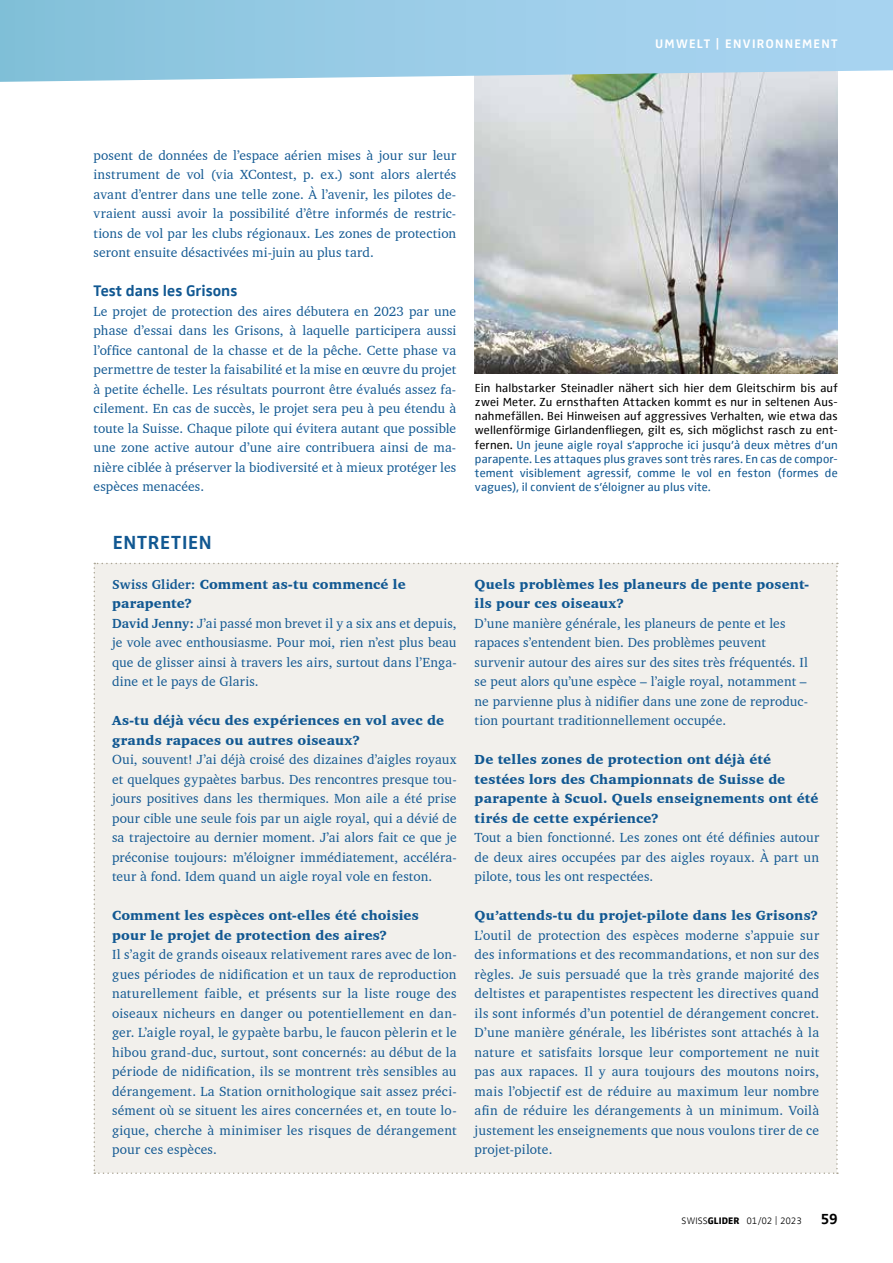
<style>
.page{position:relative;width:893px;height:1263px;background:#fff}
.page>*{position:absolute;margin:0;border:0;box-sizing:border-box;transform-origin:0 0}
.t1{font:700 19.5px "Zwo Offc Pro";letter-spacing:.04em;color:#115892}
.t2{font:700 15.75px "Zwo Offc Pro";color:#115892}
.t3{font:700 15px "Zwo Offc Pro";color:#000}
.t4{font:13.5px/19.5px "Charter BT";letter-spacing:.01em;color:#115892;text-align:justify}
.t5{font:900 13.5px/19.5px "Charter BT";letter-spacing:.01em;color:#115892}
.t6{font:700 12.75px "Zwo Offc Pro";letter-spacing:.1em;color:#fff}
.t7{font:12px/14.2px "Zwo Offc Pro";letter-spacing:.015em;color:#000;text-align:justify}
.t8{font:300 9.75px "Zwo Offc Pro";letter-spacing:-.015em;color:#000}
.s1{font-weight:700}
.s2{font-weight:900}
.s3{color:#115892}
.s4{font-weight:800}
</style>
<div class="page">
<img style="left:475px;top:82px;width:362px;height:292px">
<svg style="left:0;top:0;width:893px;height:82px;background:#9dcde5"></svg>
<div style="left:94px;top:563px;width:744px;height:611px;background:#f2f0ec"></div>
<p class="t6" style="left:655px;top:34px;width:184px">UMWELT | ENVIRONNEMENT</p>
<p class="t4" style="left:94px;top:145px;width:364px">posent de données de l’espace aérien mises à jour sur leur instrument de vol (via XContest, p. ex.) sont alors alertés avant d’entrer dans une telle zone. À l’avenir, les pilotes de&shy;vraient aussi avoir la possibilité d’être informés de restric&shy;tions de vol par les clubs régionaux. Les zones de protection seront ensuite désactivées mi-juin au plus tard.</p>
<p class="t2" style="left:94px;top:279px;width:146px">Test dans les Grisons</p>
<p class="t4" style="left:94px;top:301px;width:364px">Le projet de protection des aires débutera en 2023 par une phase d’essai dans les Grisons, à laquelle participera aussi l’office cantonal de la chasse et de la pêche. Cette phase va permettre de tester la faisabilité et la mise en œuvre du projet à petite échelle. Les résultats pourront être évalués assez fa&shy;cilement. En cas de succès, le projet sera peu à peu étendu à toute la Suisse. Chaque pilote qui évitera autant que possible une zone active autour d’une aire contribuera ainsi de ma&shy;nière ciblée à préserver la biodiversité et à mieux protéger les espèces menacées.</p>
<h1 class="t1" style="left:113px;top:528px;width:100px">ENTRETIEN</h1>
<p class="t4" style="left:112px;top:574px;width:346px;text-align:left"><span class="s1">Swiss Glider:</span> <span class="s2">Comment as-tu commencé le parapente?<br></span><span class="s1">David Jenny:</span> J’ai passé mon brevet il y a six ans et depuis, je vole avec enthousiasme. Pour moi, rien n’est plus beau que de glisser ainsi à travers les airs, surtout dans l’Enga&shy;dine et le pays de Glaris.</p>
<p class="t5" style="left:112px;top:711px;width:333px">As-tu déjà vécu des expériences en vol avec de grands rapaces ou autres oiseaux?</p>
<p class="t4" style="left:112px;top:750px;width:346px">Oui, souvent! J’ai déjà croisé des dizaines d’aigles royaux et quelques gypaètes barbus. Des rencontres presque tou&shy;jours positives dans les thermiques. Mon aile a été prise pour cible une seule fois par un aigle royal, qui a dévié de sa trajectoire au dernier moment. J’ai alors fait ce que je préconise toujours: m’éloigner immédiatement, accéléra&shy;teur à fond. Idem quand un aigle royal vole en feston.</p>
<p class="t5" style="left:112px;top:906px;width:308px">Comment les espèces ont-elles été choisies pour le projet de protection des aires?</p>
<p class="t4" style="left:112px;top:945px;width:346px">Il s’agit de grands oiseaux relativement rares avec de lon&shy;gues périodes de nidification et un taux de reproduction naturellement faible, et présents sur la liste rouge des oiseaux nicheurs en danger ou potentiellement en dan&shy;ger. L’aigle royal, le gypaète barbu, le faucon pèlerin et le hibou grand-duc, surtout, sont concernés: au début de la période de nidification, ils se montrent très sensibles au dérangement. La Station ornithologique sait assez préci&shy;sément où se situent les aires concernées et, en toute lo&shy;gique, cherche à minimiser les risques de dérangement pour ces espèces.</p>
<p class="t7" style="left:475px;top:380px;width:364px">Ein halbstarker Steinadler nähert sich hier dem Gleitschirm bis auf zwei Meter. Zu ernsthaften Attacken kommt es nur in seltenen Aus&shy;nahmefällen. Bei Hinweisen auf aggressives Verhalten, wie etwa das wellenförmige Girlandenfliegen, gilt es, sich möglichst rasch zu ent&shy;fernen. <span class="s3">Un jeune aigle royal s’approche ici jusqu’à deux mètres d’un parapente. Les attaques plus graves sont très rares. En cas de compor&shy;tement visiblement agressif, comme le vol en feston (formes de vagues), il convient de s’éloigner au plus vite.</span></p>
<p class="t5" style="left:475px;top:574px;width:336px">Quels problèmes les planeurs de pente posent&shy;ils pour ces oiseaux?</p>
<p class="t4" style="left:475px;top:613px;width:335px;text-align:left">D’une manière générale, les planeurs de pente et les rapaces s’entendent bien. Des problèmes peuvent survenir autour des aires sur des sites très fréquentés. Il se peut alors qu’une espèce – l’aigle royal, notamment – ne parvienne plus à nidifier dans une zone de reproduc&shy;tion pourtant traditionnellement occupée.</p>
<p class="t5" style="left:475px;top:749px;width:345px">De telles zones de protection ont déjà été testées lors des Championnats de Suisse de parapente à Scuol. Quels enseignements ont été tirés de cette expérience?</p>
<p class="t4" style="left:475px;top:827px;width:346px">Tout a bien fonctionné. Les zones ont été définies autour de deux aires occupées par des aigles royaux. À part un pilote, tous les ont respectées.</p>
<p class="t5" style="left:475px;top:905px;width:345px">Qu’attends-tu du projet-pilote dans les Grisons?</p>
<p class="t4" style="left:475px;top:925px;width:346px">L’outil de protection des espèces moderne s’appuie sur des informations et des recommandations, et non sur des règles. Je suis persuadé que la très grande majorité des deltistes et parapentistes respectent les directives quand ils sont informés d’un potentiel de dérangement concret.<br>D’une manière générale, les libéristes sont attachés à la nature et satisfaits lorsque leur comportement ne nuit pas aux rapaces. Il y aura toujours des moutons noirs, mais l’objectif est de réduire au maximum leur nombre afin de réduire les dérangements à un minimum. Voilà justement les enseignements que nous voulons tirer de ce projet-pilote.</p>
<p class="t8" style="left:682px;top:1213px;width:122px">SWISS<span class="s4">GLIDER</span> 01/02 | 2023</p>
<p class="t3" style="left:821px;top:1207px;width:18px">59</p>
</div>
